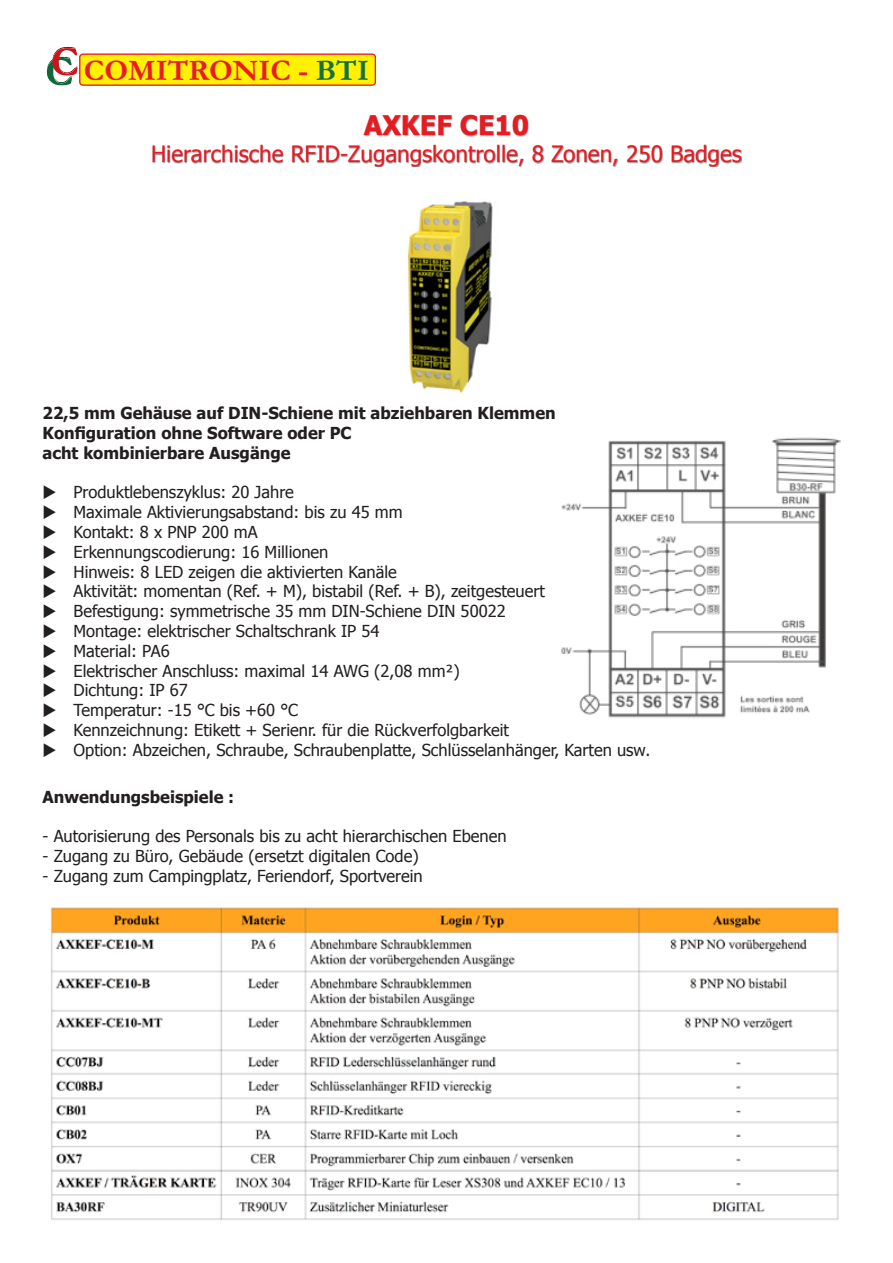
<style>
.page{position:relative;width:893px;height:1263px;background:#fff}
.page>*{position:absolute;margin:0;border:0;box-sizing:border-box;transform-origin:0 0}
.t1{font:700 30.15px "Garamond";color:#e91c22}
.t2{font:700 27px "Tahoma";color:#e71b22}
.t3{font:22.5px "Tahoma";color:#e71b22}
.t4{font:16.5px "Tahoma";color:#231f20}
.t5{font:700 16.5px/19.8px "Tahoma";color:#231f20}
.s1{color:#157039}
</style>
<div class="page">
<div style="left:80px;top:54px;width:295px;height:31px;background:#fff101;border-radius:3px"></div>
<div style="left:79px;top:53px;width:297px;height:33px;border:1px solid #e91c22;border-radius:3px"></div>
<svg style="left:47px;top:47px;width:31px;height:38px"></svg>
<div style="left:153px;top:115px;width:589px;height:52px;background:#231f20;opacity:.5"></div>
<img style="left:408px;top:201px;width:85px;height:192px">
<img style="left:51px;top:907px;width:788px;height:313px">
<img style="left:561px;top:437px;width:280px;height:281px">
<h1 class="t1" style="left:84px;top:52px;width:287px">COMITRONIC - <span class="s1">BTI</span></h1>
<h2 class="t2" style="left:364px;top:108px;width:166px">AXKEF CE10</h2>
<h3 class="t3" style="left:151px;top:140px;width:592px">Hierarchische RFID-Zugangskontrolle, 8 Zonen, 250 Badges</h3>
<p class="t5" style="left:43px;top:403px;width:515px">22,5 mm Gehäuse auf DIN-Schiene mit abziehbaren Klemmen<br>Konfiguration ohne Software oder PC<br>acht kombinierbare Ausgänge</p>
<p class="t4" style="left:43px;top:482px;width:253px">◆ Produktlebenszyklus: 20 Jahre</p>
<p class="t4" style="left:43px;top:502px;width:362px">◆ Maximale Aktivierungsabstand: bis zu 45 mm</p>
<p class="t4" style="left:43px;top:521px;width:217px">◆ Kontakt: 8 x PNP 200 mA</p>
<p class="t4" style="left:43px;top:541px;width:287px">◆ Erkennungscodierung: 16 Millionen</p>
<p class="t4" style="left:43px;top:561px;width:356px">◆ Hinweis: 8 LED zeigen die aktivierten Kanäle</p>
<p class="t4" style="left:43px;top:581px;width:604px">◆ Aktivität: momentan (Ref. + M), bistabil (Ref. + B), zeitgesteuert (Ref. + MKT)</p>
<p class="t4" style="left:43px;top:601px;width:465px">◆ Befestigung: symmetrische 35 mm DIN-Schiene DIN 50022</p>
<p class="t4" style="left:43px;top:620px;width:338px">◆ Montage: elektrischer Schaltschrank IP 54</p>
<p class="t4" style="left:43px;top:640px;width:129px">◆ Material: PA6</p>
<p class="t4" style="left:43px;top:660px;width:419px">◆ Elektrischer Anschluss: maximal 14 AWG (2,08 mm²)</p>
<p class="t4" style="left:43px;top:680px;width:147px">◆ Dichtung: IP 67</p>
<p class="t4" style="left:43px;top:700px;width:257px">◆ Temperatur: -15 °C bis +60 °C</p>
<p class="t4" style="left:43px;top:719px;width:468px">◆ Kennzeichnung: Etikett + Serienr. für die Rückverfolgbarkeit</p>
<p class="t4" style="left:43px;top:739px;width:609px">◆ Option: Abzeichen, Schraube, Schraubenplatte, Schlüsselanhänger, Karten usw.</p>
<p class="t5" style="left:43px;top:786px;width:193px">Anwendungsbeispiele :</p>
<p class="t4" style="left:43px;top:826px;width:466px">- Autorisierung des Personals bis zu acht hierarchischen Ebenen</p>
<p class="t4" style="left:43px;top:846px;width:378px">- Zugang zu Büro, Gebäude (ersetzt digitalen Code)</p>
<p class="t4" style="left:43px;top:865px;width:382px">- Zugang zum Campingplatz, Feriendorf, Sportverein</p>
</div>
